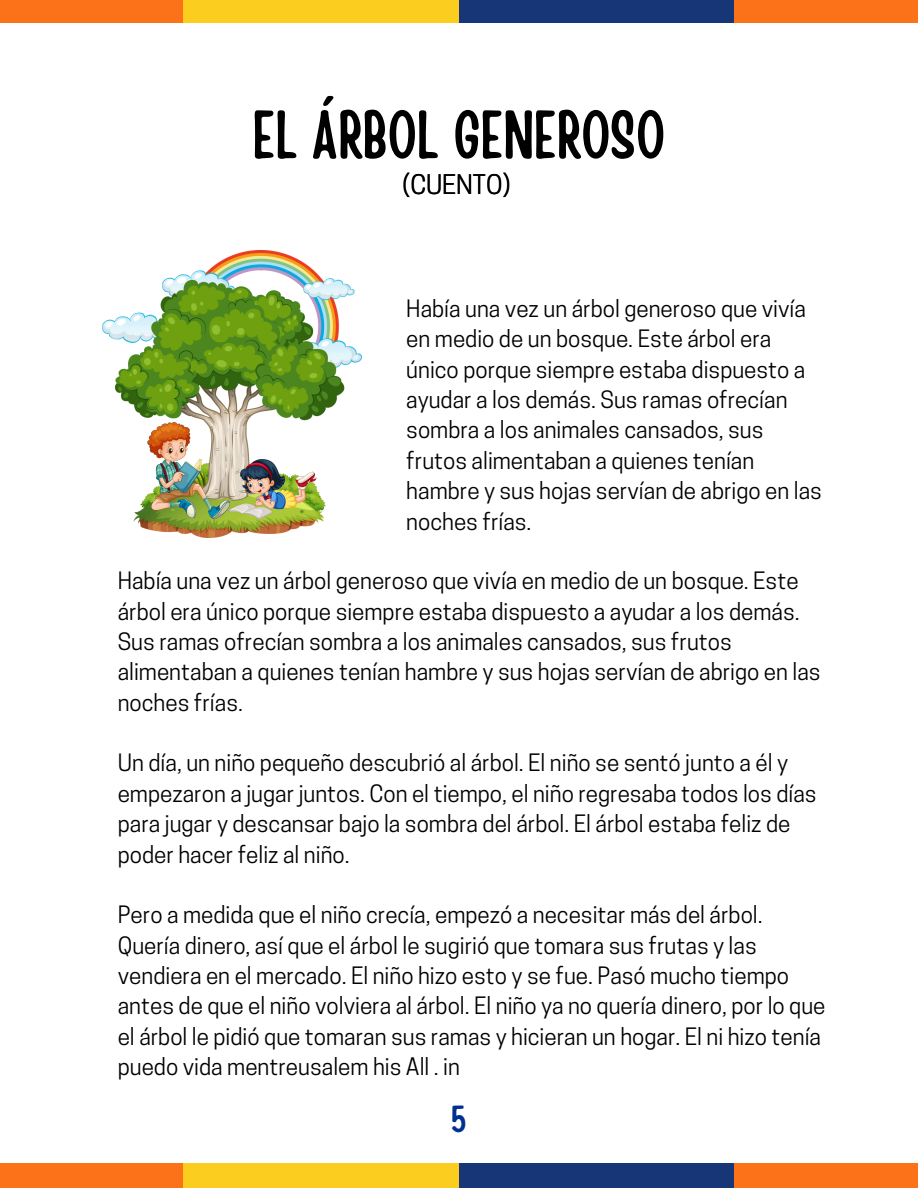
<style>
.page{position:relative;width:918px;height:1188px;background:#fff}
.page>*{position:absolute;margin:0;border:0;box-sizing:border-box;transform-origin:0 0}
.t1{font:67.65px "Handy Casual Condensed";color:#000}
.t2{font:37.35px "Handy Casual Condensed";color:#003091}
.t3{font:25.35px "Cooper Hewitt";color:#000}
.t4{font:22.5px/30.3px "Cooper Hewitt";color:#000}
</style>
<div class="page">
<div style="left:0;top:1164px;width:184px;height:24px;background:#fc7219"></div>
<div style="left:184px;top:1164px;width:275px;height:24px;background:#fbcd1e"></div>
<div style="left:459px;top:1164px;width:275px;height:24px;background:#163677"></div>
<div style="left:734px;top:1164px;width:184px;height:24px;background:#fc7219"></div>
<div style="left:0;top:0;width:184px;height:22px;background:#fc7219"></div>
<div style="left:184px;top:0;width:275px;height:22px;background:#fbcd1e"></div>
<div style="left:459px;top:0;width:275px;height:22px;background:#163677"></div>
<div style="left:734px;top:0;width:184px;height:22px;background:#fc7219"></div>
<img style="left:103px;top:251px;width:258px;height:287px">
<p class="t1" style="left:253px;top:91px;width:414px">EL ÁRBOL GENEROSO</p>
<p class="t3" style="left:402px;top:175px;width:110px">(CUENTO)</p>
<p class="t4" style="left:406px;top:296px;width:417px">Había una vez un árbol generoso que vivía en medio de un bosque. Este árbol era único porque siempre estaba dispuesto a ayudar a los demás. Sus ramas ofrecían sombra a los animales cansados, sus frutos alimentaban a quienes tenían hambre y sus hojas servían de abrigo en las noches frías.</p>
<p class="t4" style="left:118px;top:568px;width:704px">Había una vez un árbol generoso que vivía en medio de un bosque. Este árbol era único porque siempre estaba dispuesto a ayudar a los demás.<br>Sus ramas ofrecían sombra a los animales cansados, sus frutos alimentaban a quienes tenían hambre y sus hojas servían de abrigo en las noches frías.</p>
<p class="t4" style="left:118px;top:751px;width:700px">Un día, un niño pequeño descubrió al árbol. El niño se sentó junto a él y empezaron a jugar juntos. Con el tiempo, el niño regresaba todos los días para jugar y descansar bajo la sombra del árbol. El árbol estaba feliz de poder hacer feliz al niño.</p>
<p class="t4" style="left:118px;top:903px;width:709px">Pero a medida que el niño crecía, empezó a necesitar más del árbol.<br>Quería dinero, así que el árbol le sugirió que tomara sus frutas y las vendiera en el mercado. El niño hizo esto y se fue. Pasó mucho tiempo antes de que el niño volviera al árbol. El niño ya no quería dinero, por lo que el árbol le pidió que tomaran sus ramas y hicieran un hogar. El ni hizo tenía puedo vida mentreusalem his All . in</p>
<h2 class="t2" style="left:451px;top:1095px;width:18px">5</h2>
</div>
